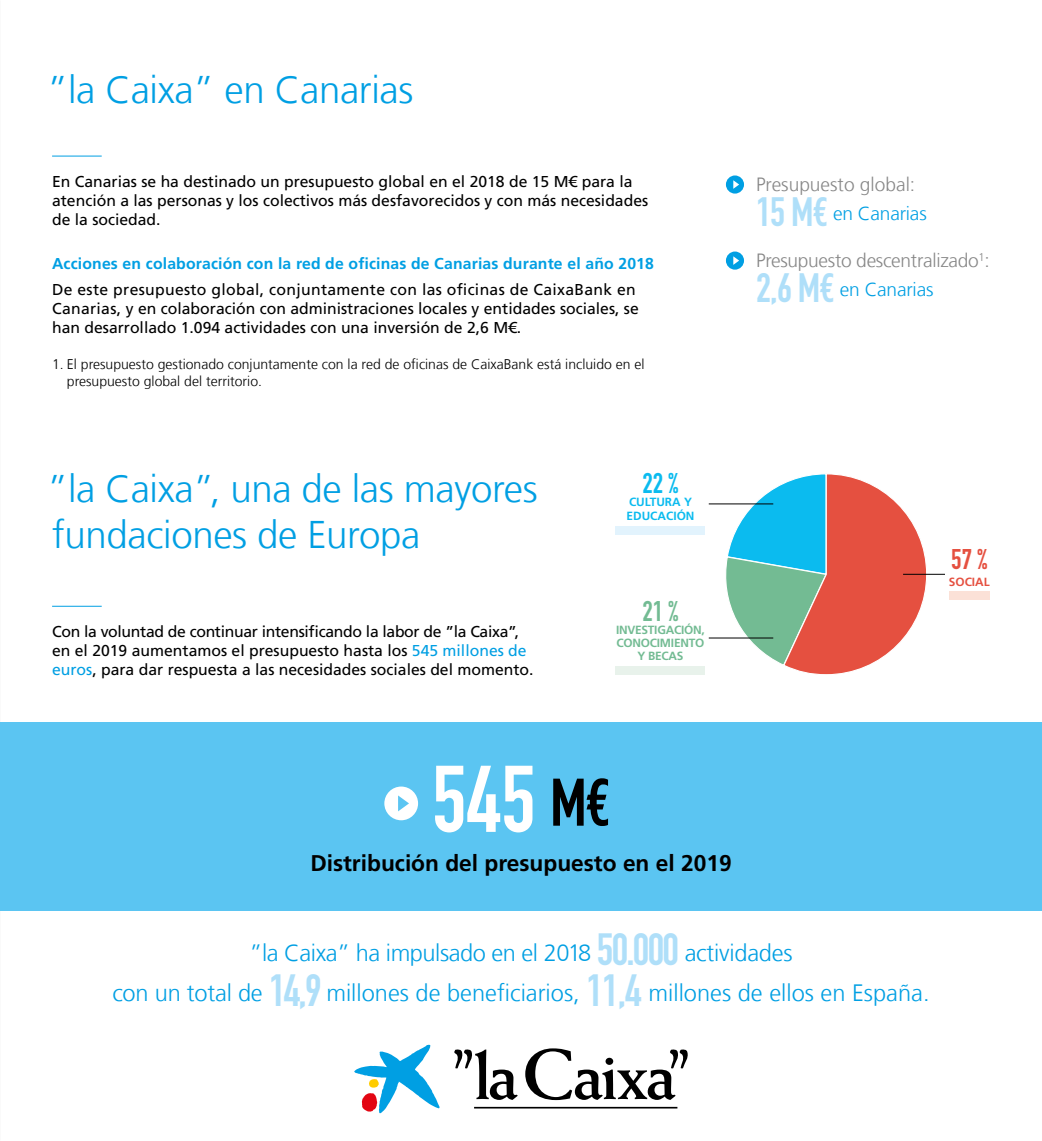
<style>
.page{position:relative;width:1042px;height:1141px;background:#fff}
.page>*{position:absolute;margin:0;border:0;box-sizing:border-box;transform-origin:0 0}
.t1{font:700 92.92px "DIN Condensed";color:#fff}
.t2{font:300 38.5px/46.2px "La Caixa Frutiger";letter-spacing:-.01em;color:#009fe3}
.t3{font:700 28px "DIN Condensed";color:#0bbbef}
.t4{font:700 28px "DIN Condensed";color:#73bb93}
.t5{font:700 28px "DIN Condensed";color:#e55040}
.t6{font:300 23.62px/40.2px "La Caixa Frutiger";letter-spacing:-.01em;color:#009fe3;text-align:center}
.t7{font:700 22.75px "La Caixa Frutiger";color:#000}
.t8{font:300 19.07px/28.3px "La Caixa Frutiger";letter-spacing:-.01em;color:#878787}
.t9{font:15.75px/18.9px "La Caixa Frutiger";color:#000}
.t10{font:700 15.75px "La Caixa Frutiger";letter-spacing:.01em;color:#009fe3}
.t11{font:300 14px/17.5px "La Caixa Frutiger";color:#000}
.t12{font:700 11.9px/13.1px "La Caixa Frutiger";letter-spacing:-.02em;color:#73bb93;text-align:center}
.t13{font:700 11.9px/13.1px "La Caixa Frutiger";color:#0bbbef}
.t14{font:700 11.9px "La Caixa Frutiger";color:#e55040}
.s1{color:#009fe3}
.s2{font-family:"DIN Condensed";font-weight:700;font-size:40.43px;color:#afdff9}
.s3{font-size:66.15px;color:#000}
.s4{font-family:"DIN Condensed";font-weight:700;font-size:44.45px;color:#afdff9}
</style>
<div class="page">
<svg style="left:474px;top:1107px;width:203px;height:1px"></svg>
<svg style="left:454px;top:1049px;width:64px;height:51px"></svg>
<svg style="left:525px;top:1048px;width:163px;height:52px"></svg>
<svg style="left:354px;top:1045px;width:86px;height:68px"></svg>
<hr style="left:52px;top:156px;width:50px;height:1px;background:#009fe3">
<div style="left:726px;top:175px;width:18px;height:19px;background:#009fe3;border-radius:50%"></div>
<svg style="left:733px;top:180px;width:6px;height:9px"></svg>
<div style="left:726px;top:252px;width:18px;height:18px;background:#009fe3;border-radius:50%"></div>
<svg style="left:733px;top:256px;width:6px;height:9px"></svg>
<svg style="left:719px;top:474px;width:209px;height:201px"></svg>
<hr style="left:52px;top:606px;width:50px;height:1px;background:#009fe3">
<div style="left:616px;top:526px;width:89px;height:8px;background:#e2f3fd"></div>
<div style="left:616px;top:666px;width:89px;height:9px;background:#e8f2eb"></div>
<div style="left:949px;top:591px;width:41px;height:9px;background:#fbe1d7"></div>
<hr style="left:903px;top:574px;width:42px;height:1px;background:#000">
<hr style="left:709px;top:638px;width:64px;height:1px;background:#000">
<hr style="left:709px;top:503px;width:64px;height:1px;background:#000">
<div style="left:0;top:722px;width:1042px;height:189px;background:#5bc5f2"></div>
<div style="left:384px;top:787px;width:34px;height:33px;background:#fff;border-radius:50%"></div>
<svg style="left:398px;top:795px;width:11px;height:16px"></svg>
<h2 class="t2" style="left:47px;top:67px;width:368px">”la Caixa” en Canarias</h2>
<p class="t9" style="left:52px;top:172px;width:598px">En Canarias se ha destinado un presupuesto global en el 2018 de 15 M€ para la atención a las personas y los colectivos más desfavorecidos y con más necesidades de la sociedad.</p>
<p class="t10" style="left:52px;top:254px;width:603px">Acciones en colaboración con la red de oficinas de Canarias durante el año 2018</p>
<p class="t9" style="left:52px;top:280px;width:588px">De este presupuesto global, conjuntamente con las oficinas de CaixaBank en<br>Canarias, y en colaboración con administraciones locales y entidades sociales, se han desarrollado 1.094 actividades con una inversión de 2,6 M€.</p>
<p class="t11" style="left:67px;top:355px;width:579px;text-indent:-15px">1. El presupuesto gestionado conjuntamente con la red de oficinas de CaixaBank está incluido en el presupuesto global del territorio.</p>
<h2 class="t2" style="left:47px;top:466px;width:492px">”la Caixa”, una de las mayores fundaciones de Europa</h2>
<p class="t9" style="left:52px;top:623px;width:483px">Con la voluntad de continuar intensificando la labor de ”la Caixa”, en el 2019 aumentamos el presupuesto hasta los <span class="s1">545 millones de euros</span>, para dar respuesta a las necesidades sociales del momento.</p>
<h3 class="t3" style="left:642px;top:465px;width:37px">22 %</h3>
<p class="t13" style="left:626px;top:496px;width:69px">CULTURA Y<br>EDUCACIÓN</p>
<h3 class="t4" style="left:642px;top:592px;width:37px">21 %</h3>
<p class="t12" style="left:616px;top:623px;width:90px">INVESTIGACIÓN,<br>CONOCIMIENTO<br>Y BECAS</p>
<p class="t8" style="left:756px;top:171px;width:172px">Presupuesto global:<br><span class="s2">15 M€</span> <span class="s1">en Canarias</span></p>
<p class="t8" style="left:756px;top:247px;width:235px">Presupuesto descentralizado<sup>1</sup>:<br><span class="s2">2,6 M€</span> <span class="s1">en Canarias</span></p>
<h3 class="t5" style="left:951px;top:540px;width:37px">57 %</h3>
<p class="t14" style="left:949px;top:575px;width:42px">SOCIAL</p>
<h1 class="t1" style="left:432px;top:737px;width:180px">545 <span class="s3">M€</span></h1>
<h3 class="t7" style="left:310px;top:850px;width:423px">Distribución del presupuesto en el 2019</h3>
<h3 class="t6" style="left:112px;top:932px;width:818px">”la Caixa” ha impulsado en el 2018 <span class="s4">50.000</span> actividades<br>con un total de <span class="s4">14,9</span> millones de beneficiarios, <span class="s4">11,4</span> millones de ellos en España.</h3>
</div>
